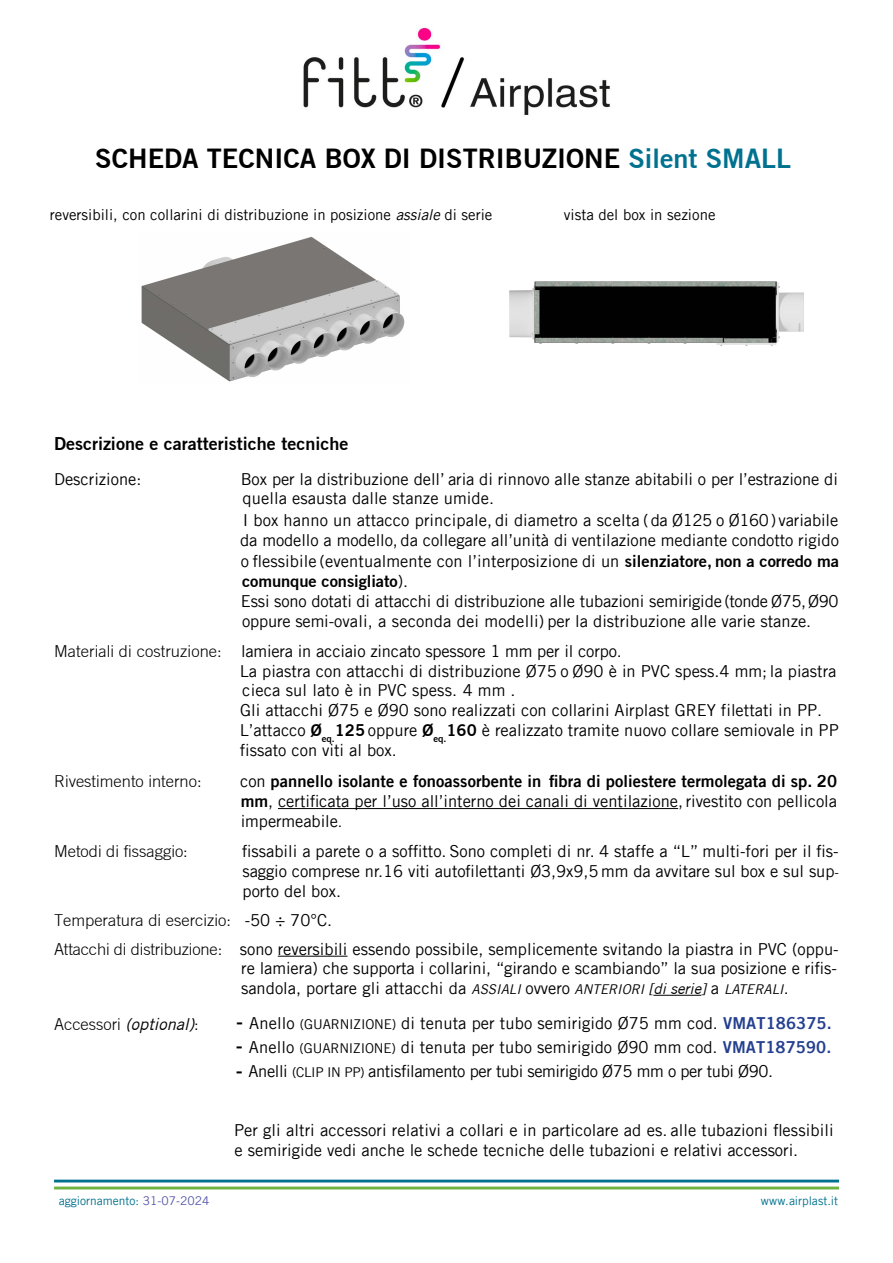
<style>
.page{position:relative;width:893px;height:1263px;background:#fff}
.page>*{position:absolute;margin:0;border:0;box-sizing:border-box;transform-origin:0 0}
.t1{font:700 27px "Trade Gothic No.2";color:#000}
.t2{font:700 18px "Trade Gothic No.2";color:#000}
.t3{font:16.5px/19.8px "Trade Gothic LT";color:#000}
.t4{font:300 16.5px "Trade Gothic";color:#000}
.t5{font:16.5px "Trade Gothic LT Bold Two";letter-spacing:.005em;color:#000}
.t6{font:16.5px "Trade Gothic LT";letter-spacing:-.025em;color:#000}
.t7{font:700 16.5px "Trade Gothic No.2";letter-spacing:-.005em;color:#000}
.t8{font:15px "Trade Gothic LT";color:#000}
.t9{font:12px "Trade Gothic LT";color:#00728f}
.s1{color:#00728f}
.s2{font-style:italic}
.s3{font-family:"Trade Gothic No.2";font-weight:700}
.s4{font-family:"Trade Gothic LT";font-weight:400}
.s5{font-family:"Trade Gothic";font-weight:300}
.s6{font-family:"Trade Gothic LT"}
.s7{font-family:"Trade Gothic LT Bold Two"}
.s8{font-size:15px}
.s9{font-style:italic;font-size:13.5px}
.s10{font-family:"Trade Gothic";font-style:italic;font-size:15px}
.s11{font-weight:400;font-style:italic}
.s12{font-family:"Trade Gothic LT Bold Two";font-size:21px}
.s13{font-size:13.5px}
.s14{font-family:"Trade Gothic LT Bold Two";color:#25408f}
.s15{color:#55a}
</style>
<div class="page">
<hr style="left:278px;top:808px;width:400px;height:1px;background:#000">
<hr style="left:278px;top:956px;width:69px;height:1px;background:#000">
<hr style="left:653px;top:995px;width:48px;height:1px;background:#000">
<hr style="left:54px;top:1186px;width:785px;height:3px;background:#6cb33f">
<hr style="left:54px;top:1179px;width:785px;height:3px;background:#00728f">
<img style="left:141px;top:236px;width:264px;height:146px">
<img style="left:509px;top:281px;width:295px;height:65px">
<img style="left:303px;top:27px;width:307px;height:88px">
<h1 class="t1" style="left:95px;top:142px;width:697px">SCHEDA TECNICA BOX DI DISTRIBUZIONE <span class="s1">Silent SMALL</span></h1>
<p class="t8" style="left:50px;top:206px;width:444px">reversibili, con collarini di distribuzione in posizione <span class="s2">assiale</span> di serie</p>
<p class="t8" style="left:564px;top:206px;width:153px">vista del box in sezione</p>
<p class="t2" style="left:54px;top:432px;width:296px">Descrizione e caratteristiche tecniche</p>
<p class="t3" style="left:54px;top:469px;width:89px">Descrizione:</p>
<p class="t3" style="left:241px;top:469px;width:599px">Box per la distribuzione dell’ aria di rinnovo alle stanze abitabili o per l’estrazione di quella esausta dalle stanze umide.</p>
<p class="t3" style="left:240px;top:510px;width:600px">I box hanno un attacco principale, di diametro a scelta (da Ø125 o Ø160) variabile da modello a modello, da collegare all’unità di ventilazione mediante condotto rigido</p>
<p class="t3" style="left:241px;top:551px;width:600px">o flessibile (eventualmente con l’interposizione di un <span class="s3">silenziatore, non a corredo ma</span></p>
<p class="t7" style="left:242px;top:571px;width:168px">comunque consigliato<span class="s4">).</span></p>
<p class="t3" style="left:241px;top:591px;width:599px">Essi sono dotati di attacchi di distribuzione alle tubazioni semirigide (tonde Ø75,Ø90 oppure semi-ovali, a seconda dei modelli) per la distribuzione alle varie stanze.</p>
<p class="t3" style="left:240px;top:642px;width:600px;text-indent:-186px"><span class="s5">Materiali di costruzione:</span> lamiera in acciaio zincato spessore 1 mm per il corpo.<br>La piastra con attacchi di distribuzione Ø75 o Ø90 è in PVC spess.4 mm; la piastra cieca sul lato è in PVC spess. 4 mm .<br>Gli attacchi Ø75 e Ø90 sono realizzati con collarini Airplast GREY filettati in PP.<br>L’attacco <span class="s3">Ø</span><sub>eq.</sub><span class="s3">125</span> oppure <span class="s3">Ø</span><sub>eq.</sub><span class="s3">160</span> è realizzato tramite nuovo collare semiovale in PP fissato con viti al box.</p>
<p class="t4" style="left:54px;top:771px;width:149px">Rivestimento interno:</p>
<p class="t5" style="left:240px;top:771px;width:598px"><span class="s6">con</span> pannello isolante e fonoassorbente in fibra di poliestere termolegata di sp. 20</p>
<p class="t3" style="left:241px;top:791px;width:598px"><span class="s7">mm</span>, certificata per l’uso all’interno dei canali di ventilazione, rivestito con pellicola impermeabile<span class="s8">.</span></p>
<p class="t4" style="left:54px;top:842px;width:135px">Metodi di fissaggio:</p>
<p class="t3" style="left:242px;top:841px;width:598px;text-align:justify">fissabili a parete o a soffitto. Sono completi di nr. 4 staffe a “L” multi-fori per il fis&shy;saggio comprese nr.16 viti autofilettanti Ø3,9x9,5 mm da avvitare sul box e sul sup&shy;porto del box.</p>
<p class="t4" style="left:54px;top:910px;width:280px">Temperatura di esercizio: <span class="s4">-50 ÷ 70°C.</span></p>
<p class="t3" style="left:241px;top:938px;width:599px;text-align:justify;text-indent:-187px"><span class="s5">Attacchi di distribuzione:</span> sono reversibili essendo possibile, semplicemente svitando la piastra in PVC (oppu&shy;re lamiera) che supporta i collarini, “girando e scambiando” la sua posizione e rifis&shy;sandola, portare gli attacchi da <span class="s9">ASSIALI</span> ovvero <span class="s9">ANTERIORI</span> <span class="s10">[di serie]</span> a <span class="s9">LATERALI</span>.</p>
<p class="t4" style="left:54px;top:1014px;width:146px">Accessori <span class="s11">(optional)</span>:</p>
<p class="t3" style="left:236px;top:1013px;width:597px"><span class="s12">-</span> Anello <span class="s13">(GUARNIZIONE)</span> di tenuta per tubo semirigido Ø75 mm cod. <span class="s14">VMAT186375.</span></p>
<p class="t3" style="left:236px;top:1037px;width:597px"><span class="s12">-</span> Anello <span class="s13">(GUARNIZIONE)</span> di tenuta per tubo semirigido Ø90 mm cod. <span class="s14">VMAT187590.</span></p>
<p class="t6" style="left:236px;top:1061px;width:539px"><span class="s12">-</span> Anelli <span class="s13">(CLIP IN PP)</span> antisfilamento per tubi semirigido Ø75 mm o per tubi Ø90.</p>
<p class="t3" style="left:234px;top:1120px;width:601px">Per gli altri accessori relativi a collari e in particolare ad es. alle tubazioni flessibili e semirigide vedi anche le schede tecniche delle tubazioni e relativi accessori.</p>
<p class="t9" style="left:59px;top:1193px;width:152px">aggiornamento: <span class="s15">31-07-2024</span></p>
<p class="t9" style="left:761px;top:1193px;width:79px">www.airplast.it</p>
</div>
